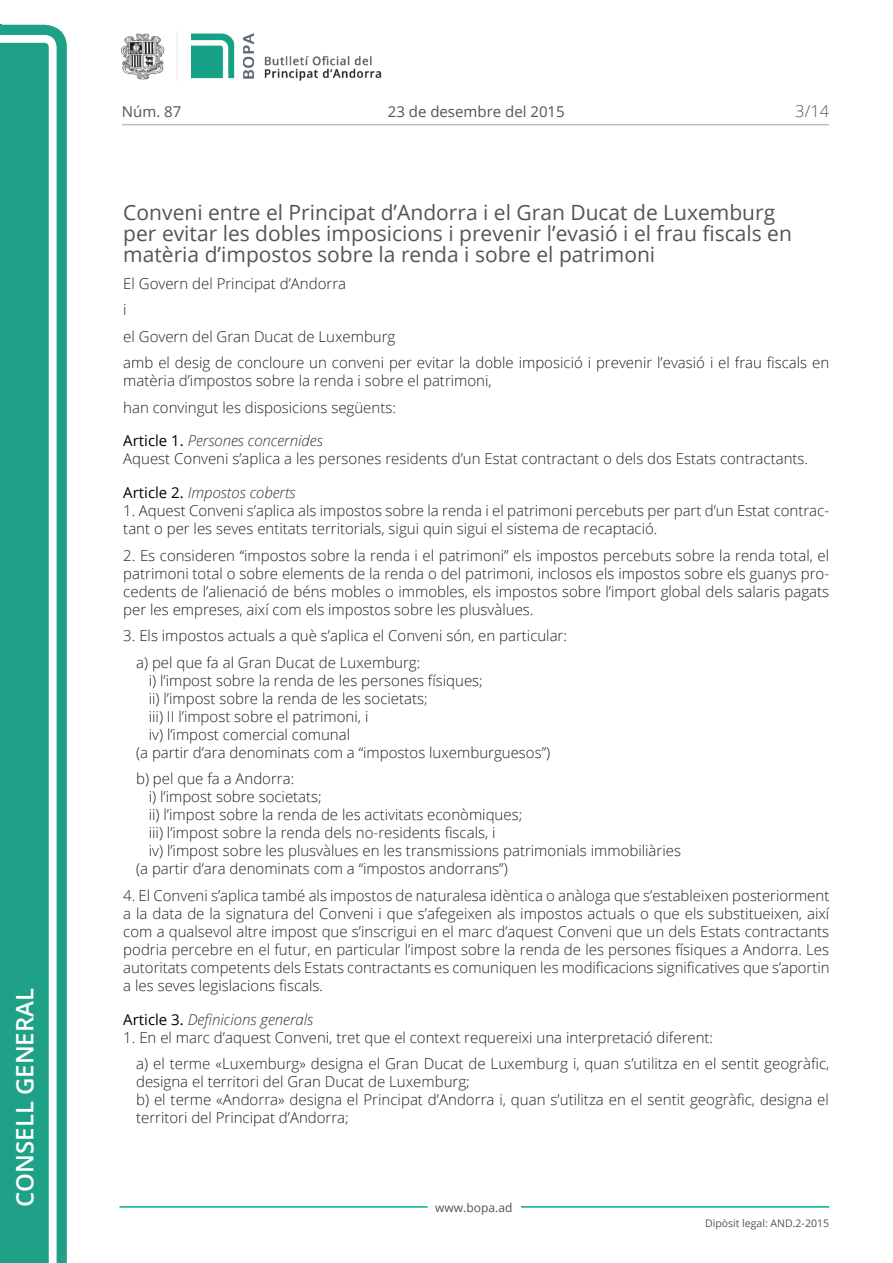
<style>
.page{position:relative;width:893px;height:1263px;background:#fff}
.page>*{position:absolute;margin:0;border:0;box-sizing:border-box;transform-origin:0 0}
.t1{font:600 24px "Open Sans";color:#fff}
.Titol_4_pg{font:21px/21px "Open Sans";color:#545454}
.t2{font:300 16.5px "Open Sans";color:#545454}
.Body_text{font:300 15px/18px "Open Sans";color:#231f20}
.Body_text_nos_ii{font:300 15px "Open Sans";color:#231f20}
.Body_text_NOS{font:300 15px/18px "Open Sans";color:#231f20}
.Body_text_i{font:300 15px "Open Sans";color:#231f20}
.Titol_7{font:italic 300 15px "Open Sans";color:#303030}
.t3{font:15px "Open Sans";color:#545454}
.t4{font:12px "Open Sans";color:#545454}
.t5{font:10.5px "Open Sans";color:#545454}
.s1{font-weight:400;font-style:normal;color:#000}
</style>
<div class="page">
<svg style="left:0;top:25px;width:67px;height:1238px;fill:#1ea187"></svg>
<div style="left:0;top:43px;width:49px;height:1220px;background:#1ea187"></div>
<img style="left:122px;top:32px;width:260px;height:49px">
<hr style="left:119px;top:1206px;width:309px;height:2px;background:#00ae91">
<hr style="left:521px;top:1206px;width:308px;height:2px;background:#00ae91">
<hr style="left:122px;top:124px;width:707px;height:1px;background:#bcbdc0">
<h1 class="t1" style="left:8px;top:1207px;width:220px;rotate:-90deg">Consell General</h1>
<p class="t3" style="left:122px;top:102px;width:61px">Núm. 87</p>
<p class="t3" style="left:388px;top:102px;width:178px">23 de desembre del 2015</p>
<p class="t2" style="left:795px;top:100px;width:35px">3/14</p>
<p class="Titol_4_pg" style="left:123px;top:202px;width:670px">Conveni entre el Principat d’Andorra i el Gran Ducat de Luxemburg per evitar les dobles imposicions i prevenir l’evasió i el frau fiscals en matèria d’impostos sobre la renda i sobre el patrimoni</p>
<p class="Body_text" style="left:123px;top:274px;width:224px">El Govern del Principat d’Andorra</p>
<p class="Body_text" style="left:123px;top:300px;width:5px">i</p>
<p class="Body_text" style="left:123px;top:327px;width:274px">el Govern del Gran Ducat de Luxemburg</p>
<p class="Body_text" style="left:123px;top:353px;width:707px">amb el desig de concloure un conveni per evitar la doble imposició i prevenir l’evasió i el frau fiscals en matèria d’impostos sobre la renda i sobre el patrimoni,</p>
<p class="Body_text" style="left:123px;top:398px;width:274px">han convingut les disposicions següents:</p>
<p class="Titol_7" style="left:123px;top:431px;width:201px"><span class="s1">Article 1.</span> Persones concernides</p>
<p class="Body_text" style="left:123px;top:450px;width:686px">Aquest Conveni s’aplica a les persones residents d’un Estat contractant o dels dos Estats contractants.</p>
<p class="Titol_7" style="left:123px;top:482px;width:174px"><span class="s1">Article 2.</span> Impostos coberts</p>
<p class="Body_text" style="left:123px;top:501px;width:707px">1. Aquest Conveni s’aplica als impostos sobre la renda i el patrimoni percebuts per part d’un Estat contrac&shy;tant o per les seves entitats territorials, sigui quin sigui el sistema de recaptació.</p>
<p class="Body_text" style="left:123px;top:546px;width:707px;text-align:justify">2. Es consideren “impostos sobre la renda i el patrimoni” els impostos percebuts sobre la renda total, el patrimoni total o sobre elements de la renda o del patrimoni, inclosos els impostos sobre els guanys pro&shy;cedents de l’alienació de béns mobles o immobles, els impostos sobre l’import global dels salaris pagats per les empreses, així com els impostos sobre les plusvàlues.</p>
<p class="Body_text" style="left:123px;top:626px;width:445px">3. Els impostos actuals a què s’aplica el Conveni són, en particular:</p>
<p class="Body_text_NOS" style="left:136px;top:653px;width:286px">a) pel que fa al Gran Ducat de Luxemburg:</p>
<p class="Body_text_nos_ii" style="left:149px;top:670px;width:335px">i) l’impost sobre la renda de les persones físiques;</p>
<p class="Body_text_nos_ii" style="left:149px;top:688px;width:280px">ii) l’impost sobre la renda de les societats;</p>
<p class="Body_text_nos_ii" style="left:149px;top:706px;width:221px">iii) II l’impost sobre el patrimoni, i</p>
<p class="Body_text_nos_ii" style="left:149px;top:724px;width:203px">iv) l’impost comercial comunal</p>
<p class="Body_text_i" style="left:136px;top:742px;width:416px">(a partir d’ara denominats com a “impostos luxemburguesos”)</p>
<p class="Body_text_NOS" style="left:136px;top:769px;width:160px">b) pel que fa a Andorra:</p>
<p class="Body_text_nos_ii" style="left:149px;top:786px;width:174px">i) l’impost sobre societats;</p>
<p class="Body_text_nos_ii" style="left:149px;top:804px;width:375px">ii) l’impost sobre la renda de les activitats econòmiques;</p>
<p class="Body_text_nos_ii" style="left:149px;top:822px;width:348px">iii) l’impost sobre la renda dels no-residents fiscals, i</p>
<p class="Body_text_nos_ii" style="left:149px;top:840px;width:534px">iv) l’impost sobre les plusvàlues en les transmissions patrimonials immobiliàries</p>
<p class="Body_text_i" style="left:136px;top:858px;width:373px">(a partir d’ara denominats com a “impostos andorrans”)</p>
<p class="Body_text" style="left:123px;top:886px;width:708px;text-align:justify">4. El Conveni s’aplica també als impostos de naturalesa idèntica o anàloga que s’estableixen posteriorment a la data de la signatura del Conveni i que s’afegeixen als impostos actuals o que els substitueixen, així com a qualsevol altre impost que s’inscrigui en el marc d’aquest Conveni que un dels Estats contractants podria percebre en el futur, en particular l’impost sobre la renda de les persones físiques a Andorra. Les autoritats competents dels Estats contractants es comuniquen les modificacions significatives que s’aportin a les seves legislacions fiscals.</p>
<p class="Titol_7" style="left:123px;top:1009px;width:192px"><span class="s1">Article 3.</span> Definicions generals</p>
<p class="Body_text" style="left:123px;top:1028px;width:591px">1. En el marc d’aquest Conveni, tret que el context requereixi una interpretació diferent:</p>
<p class="Body_text_NOS" style="left:136px;top:1054px;width:695px">a) el terme «Luxemburg» designa el Gran Ducat de Luxemburg i, quan s’utilitza en el sentit geogràfic, designa el territori del Gran Ducat de Luxemburg;</p>
<p class="Body_text_NOS" style="left:136px;top:1090px;width:694px">b) el terme «Andorra» designa el Principat d’Andorra i, quan s’utilitza en el sentit geogràfic, designa el territori del Principat d’Andorra;</p>
<p class="t4" style="left:435px;top:1199px;width:79px">www.bopa.ad</p>
<p class="t5" style="left:705px;top:1216px;width:125px">Dipòsit legal: AND.2-2015</p>
</div>
